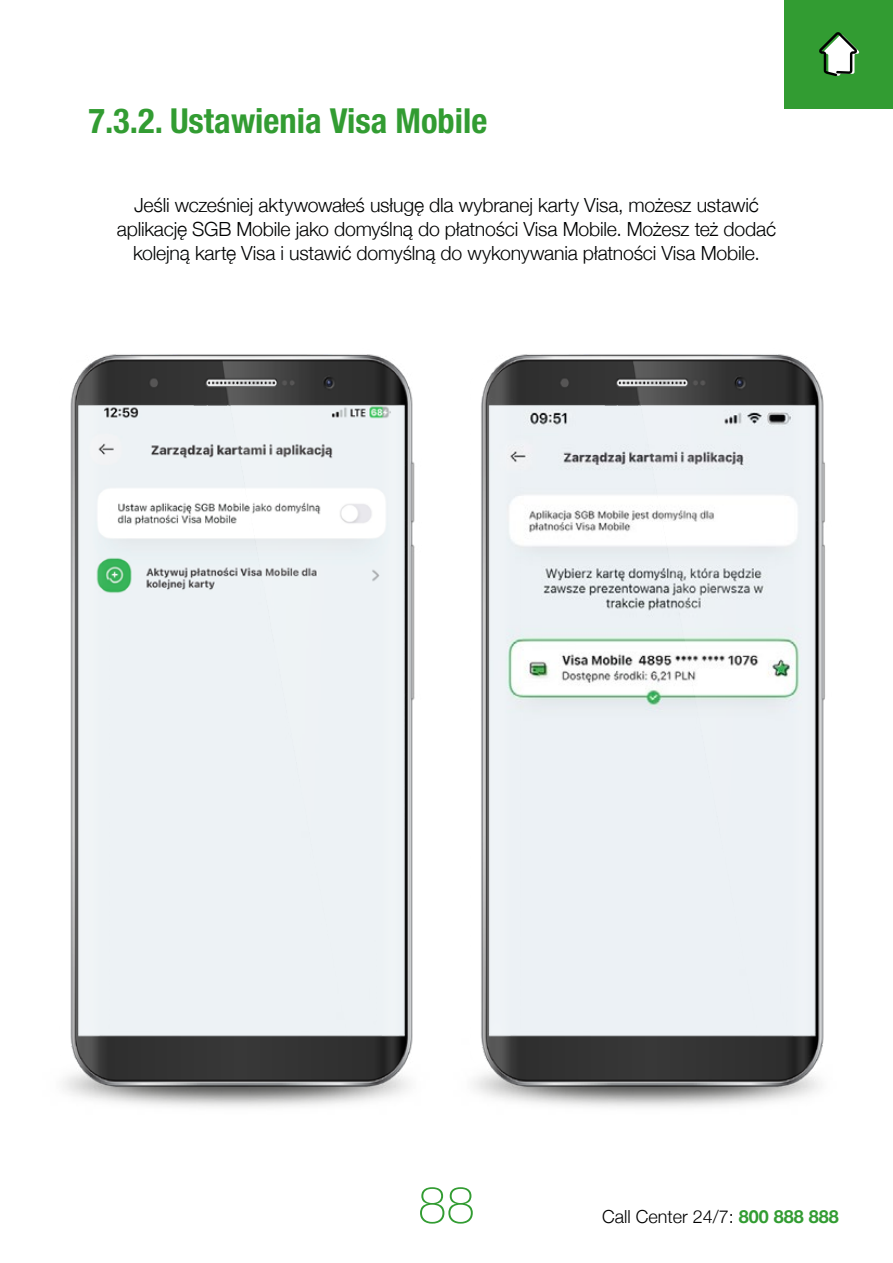
<style>
.page{position:relative;width:893px;height:1263px;background:#fff}
.page>*{position:absolute;margin:0;border:0;box-sizing:border-box;transform-origin:0 0}
.t1{font:100 51px "Helvetica Neue";color:#329c32}
.t2{font:700 condensed 34.5px "Helvetica Neue LT Pro";color:#329c32}
.t3{font:300 19.5px/24px "Helvetica Neue";letter-spacing:-.01em;color:#010202;text-align:center}
.t4{font:300 18px "Helvetica Neue";color:#000}
.s1{font-weight:700;color:#329c32}
</style>
<div class="page">
<img style="left:527px;top:354px;width:298px;height:753px">
<img style="left:63px;top:354px;width:464px;height:753px">
<div style="left:784px;top:0;width:109px;height:108px;background:#329c32"></div>
<svg style="left:819px;top:32px;width:41px;height:44px"></svg>
<h2 class="t2" style="left:88px;top:100px;width:400px">7.3.2. Ustawienia Visa Mobile</h2>
<p class="t3" style="left:117px;top:192px;width:661px">Jeśli wcześniej aktywowałeś usługę dla wybranej karty Visa, możesz ustawić aplikację SGB Mobile jako domyślną do płatności Visa Mobile. Możesz też dodać kolejną kartę Visa i ustawić domyślną do wykonywania płatności Visa Mobile.</p>
<h1 class="t1" style="left:418px;top:1166px;width:58px">88</h1>
<p class="t4" style="left:602px;top:1202px;width:238px">Call Center 24/7: <span class="s1">800 888 888</span></p>
</div>
